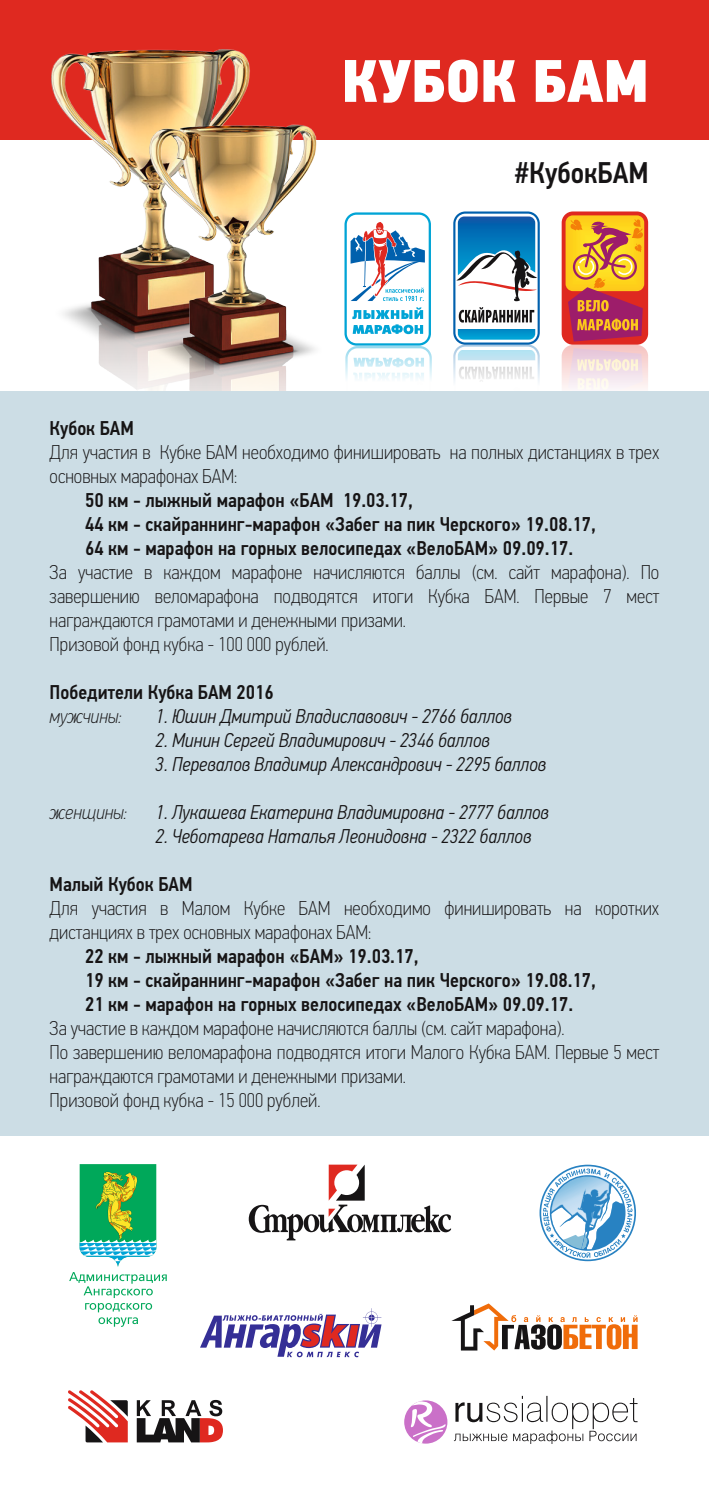
<style>
.page{position:relative;width:709px;height:1489px;background:#fff}
.page>*{position:absolute;margin:0;border:0;box-sizing:border-box;transform-origin:0 0}
.t1{font:60px "PF Din Text Cond Pro X Black";color:#fff}
.t2{font:500 30px "PF Din Text Cond Pro";color:#161415}
.t3{font:100 20px/24px "PF Din Text Cond Pro";color:#161415}
.t4{font:500 20px/24px "PF Din Text Cond Pro";color:#161415}
.t5{font:italic 300 20px "PF Din Text Cond Pro";color:#161415}
.t6{font:italic 100 20px "PF Din Text Cond Pro";color:#161415}
.s1{font-weight:100;font-style:italic}
</style>
<div class="page">
<div style="left:0;top:0;width:709px;height:139px;background:#df2920"></div>
<img style="left:27px;top:49px;width:223px;height:335px">
<img style="left:129px;top:112px;width:207px;height:279px">
<svg style="left:69px;top:1164px;width:98px;height:162px"></svg>
<svg style="left:451px;top:1303px;width:186px;height:47px"></svg>
<svg style="left:137px;top:1399px;width:86px;height:43px"></svg>
<svg style="left:68px;top:1390px;width:60px;height:52px"></svg>
<svg style="left:249px;top:1164px;width:202px;height:76px"></svg>
<div style="left:404px;top:1400px;width:43px;height:43px;background:#ca70c8;border-radius:50%"></div>
<svg style="left:410px;top:1401px;width:35px;height:42px"></svg>
<svg style="left:454px;top:1395px;width:183px;height:48px"></svg>
<svg style="left:539px;top:1164px;width:97px;height:97px"></svg>
<svg style="left:344px;top:212px;width:88px;height:167px"></svg>
<svg style="left:453px;top:211px;width:87px;height:171px"></svg>
<div style="left:561px;top:211px;width:87px;height:134px;background:#df2920;border-radius:11px"></div>
<div style="left:565px;top:215px;width:79px;height:76px;background:#fdc91b;border-radius:7px"></div>
<svg style="left:561px;top:217px;width:87px;height:171px"></svg>
<div style="left:0;top:391px;width:709px;height:744px;background:#ccdde5"></div>
<svg style="left:200px;top:1308px;width:182px;height:50px"></svg>
<p class="t1" style="left:342px;top:43px;width:308px">КУБОК БАМ</p>
<p class="t2" style="left:515px;top:154px;width:135px">#КубокБАМ</p>
<p class="t4" style="left:50px;top:416px;width:86px">Кубок БАМ</p>
<p class="t3" style="left:50px;top:439px;width:611px">Для участия в Кубке БАМ необходимо финишировать на полных дистанциях в трех основных марафонах БАМ:</p>
<p class="t4" style="left:85px;top:488px;width:329px">50 км - лыжный марафон «БАМ 19.03.17,</p>
<p class="t4" style="left:85px;top:512px;width:512px">44 км - скайраннинг-марафон «Забег на пик Черского» 19.08.17,</p>
<p class="t4" style="left:85px;top:536px;width:489px">64 км - марафон на горных велосипедах «ВелоБАМ» 09.09.17.</p>
<p class="t3" style="left:50px;top:559px;width:611px;text-align:justify">За участие в каждом марафоне начисляются баллы (см. сайт марафона). По завершению веломарафона подводятся итоги Кубка БАМ. Первые 7 мест награждаются грамотами и денежными призами.</p>
<p class="t3" style="left:50px;top:631px;width:280px">Призовой фонд кубка - 100 000 рублей.</p>
<p class="t4" style="left:50px;top:680px;width:226px">Победители Кубка БАМ 2016 <span class="s1">мужчины:</span></p>
<p class="t5" style="left:156px;top:704px;width:357px">1. Юшин Дмитрий Владиславович - 2766 баллов</p>
<p class="t5" style="left:156px;top:728px;width:335px">2. Минин Сергей Владимирович - 2346 баллов</p>
<p class="t5" style="left:156px;top:752px;width:392px">3. Перевалов Владимир Александрович - 2295 баллов</p>
<p class="t6" style="left:50px;top:800px;width:79px">женщины:</p>
<p class="t5" style="left:156px;top:800px;width:394px">1. Лукашева Екатерина Владимировна - 2777 баллов</p>
<p class="t5" style="left:156px;top:824px;width:377px">2. Чеботарева Наталья Леонидовна - 2322 баллов</p>
<p class="t4" style="left:50px;top:872px;width:144px">Малый Кубок БАМ</p>
<p class="t3" style="left:50px;top:895px;width:611px">Для участия в Малом Кубке БАМ необходимо финишировать на коротких дистанциях в трех основных марафонах БАМ:</p>
<p class="t4" style="left:85px;top:944px;width:335px">22 км - лыжный марафон «БАМ» 19.03.17,</p>
<p class="t4" style="left:85px;top:968px;width:512px">19 км - скайраннинг-марафон «Забег на пик Черского» 19.08.17,</p>
<p class="t4" style="left:85px;top:992px;width:489px">21 км - марафон на горных велосипедах «ВелоБАМ» 09.09.17.</p>
<p class="t3" style="left:50px;top:1015px;width:516px">За участие в каждом марафоне начисляются баллы (см. сайт марафона).</p>
<p class="t3" style="left:50px;top:1039px;width:611px">По завершению веломарафона подводятся итоги Малого Кубка БАМ. Первые 5 мест награждаются грамотами и денежными призами.</p>
<p class="t3" style="left:50px;top:1087px;width:272px">Призовой фонд кубка - 15 000 рублей.</p>
</div>
